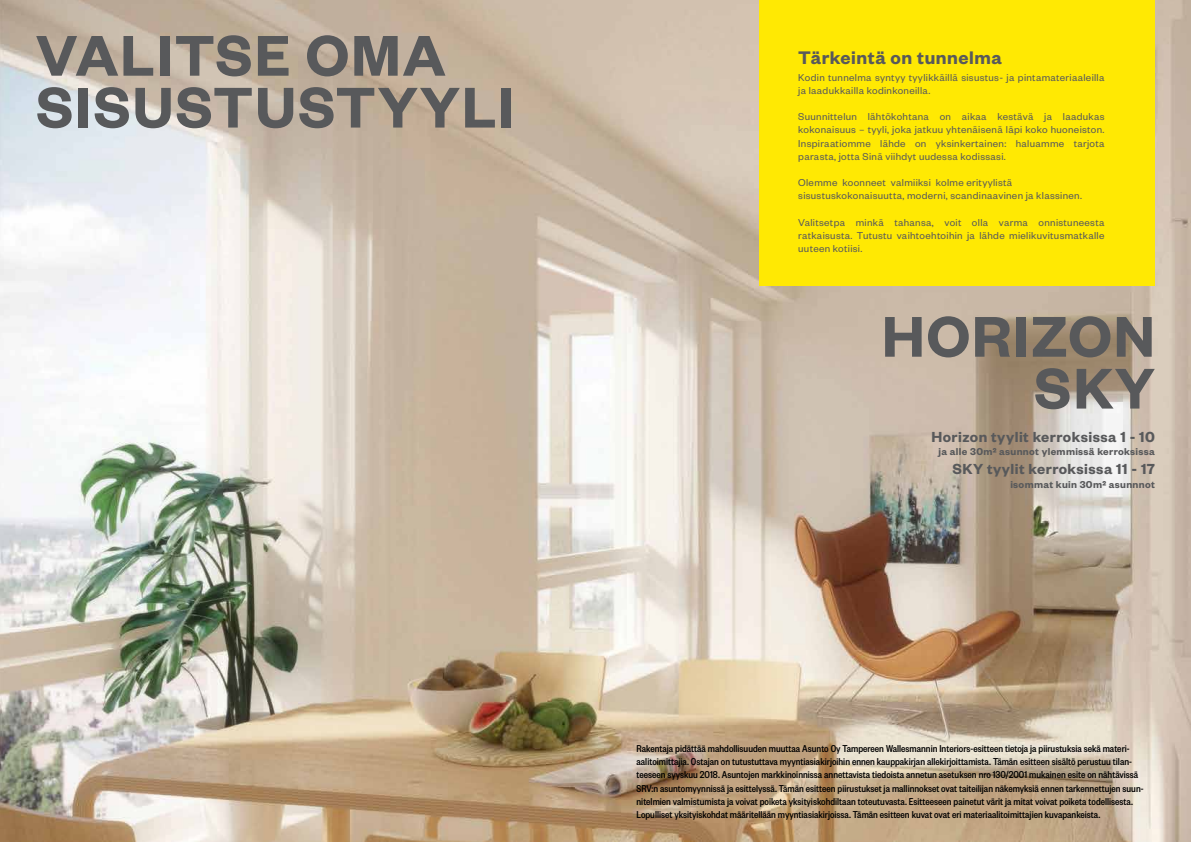
<style>
.page{position:relative;width:1191px;height:842px;background:#fff}
.page>*{position:absolute;margin:0;border:0;box-sizing:border-box;transform-origin:0 0}
.t1{font:600 63px/51.8px "Founders Grotesk";letter-spacing:.03em;color:#58595b}
.t2{font:600 20px "Founders Grotesk";letter-spacing:.025em;color:#58595b}
.t3{font:600 16px "Founders Grotesk";letter-spacing:.03em;color:#58595b}
.t4{font:500 11px/13.2px "Founders Grotesk Cond";color:#000}
.t5{font:11px/13.2px "Founders Grotesk";letter-spacing:.03em;color:#58595b}
.t6{font:600 11px "Founders Grotesk";letter-spacing:.03em;color:#58595b}
</style>
<div class="page">
<img style="left:0;top:0;width:1191px;height:842px">
<div style="left:759px;top:0;width:396px;height:286px;background:#ffe903"></div>
<h1 class="t1" style="left:36px;top:27px;width:480px">VALITSE OMA<br>SISUSTUSTYYLI</h1>
<h2 class="t2" style="left:798px;top:45px;width:205px">Tärkeintä on tunnelma</h2>
<p class="t5" style="left:798px;top:70px;width:308px">Kodin tunnelma syntyy tyylikkäillä sisustus- ja pintamateriaaleilla ja laadukkailla kodinkoneilla.</p>
<p class="t5" style="left:798px;top:110px;width:308px;text-align:justify">Suunnittelun lähtökohtana on aikaa kestävä ja laadukas kokonaisuus – tyyli, joka jatkuu yhtenäisenä läpi koko huoneiston.<br>Inspiraatiomme lähde on yksinkertainen: haluamme tarjota parasta, jotta Sinä viihdyt uudessa kodissasi.</p>
<p class="t5" style="left:798px;top:176px;width:285px">Olemme koonneet valmiiksi kolme erityylistä sisustuskokonaisuutta, moderni, scandinaavinen ja klassinen.</p>
<p class="t5" style="left:798px;top:215px;width:308px;text-align:justify">Valitsetpa minkä tahansa, voit olla varma onnistuneesta ratkaisusta. Tutustu vaihtoehtoihin ja lähde mielikuvitusmatkalle uuteen kotiisi.</p>
<h1 class="t1" style="left:882px;top:307px;width:274px;text-align:right">HORIZON<br>SKY</h1>
<h3 class="t3" style="left:931px;top:427px;width:225px">Horizon tyylit kerroksissa 1 - 10</h3>
<p class="t6" style="left:938px;top:445px;width:218px">ja alle 30m² asunnot ylemmissä kerroksissa</p>
<h3 class="t3" style="left:952px;top:459px;width:204px">SKY tyylit kerroksissa 11 - 17</h3>
<p class="t6" style="left:1010px;top:477px;width:146px">isommat kuin 30m² asunnnot</p>
<p class="t4" style="left:636px;top:741px;width:508px">Rakentaja pidättää mahdollisuuden muuttaa Asunto Oy Tampereen Wallesmannin Interiors-esitteen tietoja ja piirustuksia sekä materi&shy;aalitoimittajia. Ostajan on tutustuttava myyntiasiakirjoihin ennen kauppakirjan allekirjoittamista. Tämän esitteen sisältö perustuu tilan&shy;teeseen syyskuu 2018. Asuntojen markkinoinnissa annettavista tiedoista annetun asetuksen nro 130/2001 mukainen esite on nähtävissä SRV:n asuntomyynnissä ja esittelyssä. Tämän esitteen piirustukset ja mallinnokset ovat taiteilijan näkemyksiä ennen tarkennettujen suun&shy;nitelmien valmistumista ja voivat poiketa yksityiskohdiltaan toteutuvasta. Esitteeseen painetut värit ja mitat voivat poiketa todellisesta.<br>Lopulliset yksityiskohdat määritellään myyntiasiakirjoissa. Tämän esitteen kuvat ovat eri materiaalitoimittajien kuvapankeista.</p>
</div>
